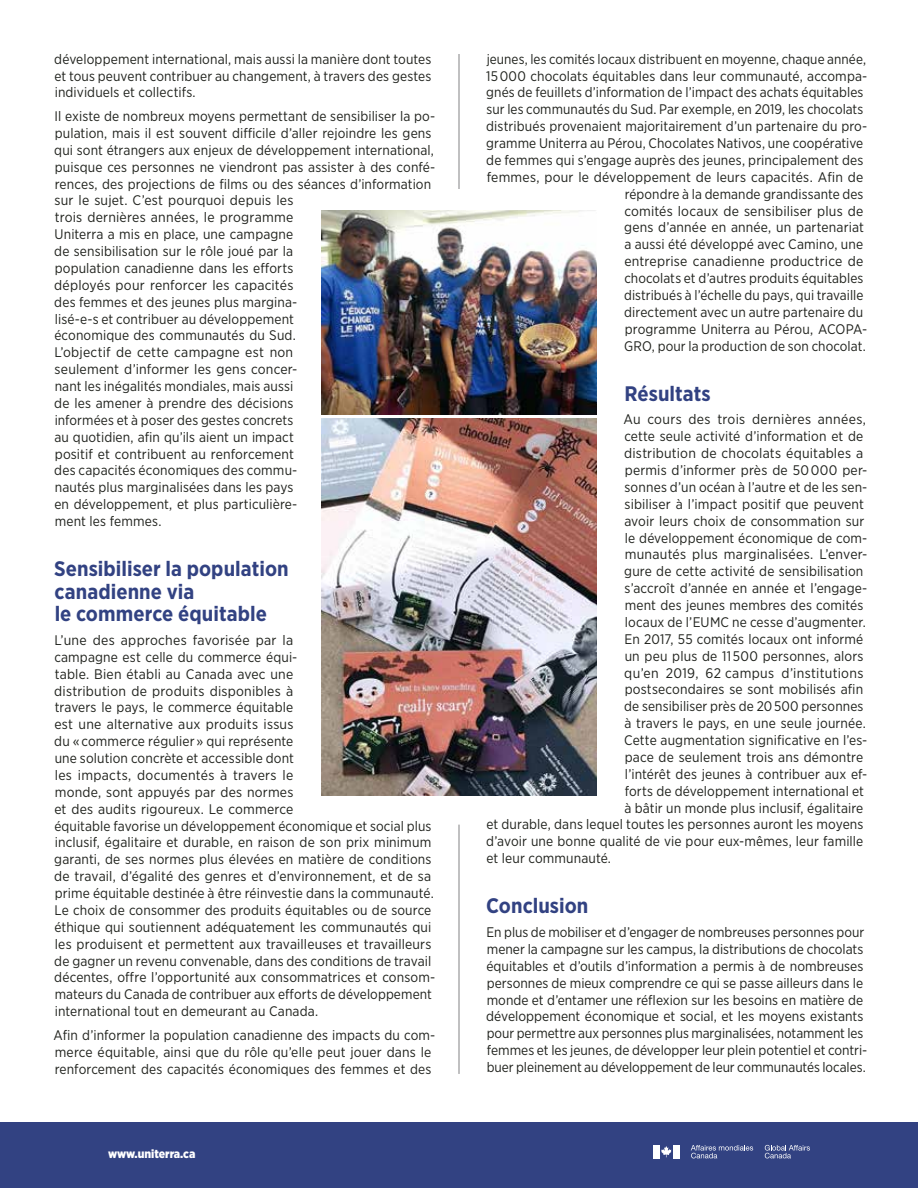
<style>
.page{position:relative;width:918px;height:1188px;background:#fff}
.page>*{position:absolute;margin:0;border:0;box-sizing:border-box;transform-origin:0 0}
.t1{font:700 21px/22.5px "Gotham Narrow";color:#324282}
.t2{font:13.8px/16.8px "Gotham Narrow";letter-spacing:.01em;color:#20221d}
.t3{font:900 12px "Gotham Narrow";color:#fff}
</style>
<div class="page">
<div style="left:0;top:1122px;width:918px;height:66px;background:#324282"></div>
<svg style="left:661px;top:1146px;width:10px;height:11px"></svg>
<div style="left:653px;top:1145px;width:7px;height:13px;background:#fff"></div>
<div style="left:673px;top:1145px;width:7px;height:13px;background:#fff"></div>
<svg style="left:691px;top:1145px;width:62px;height:13px"></svg>
<svg style="left:765px;top:1145px;width:45px;height:13px"></svg>
<img style="left:321px;top:419px;width:276px;height:376px">
<img style="left:321px;top:210px;width:276px;height:204px">
<hr style="left:459px;top:825px;width:1px;height:249px;background:#838384">
<hr style="left:459px;top:54px;width:1px;height:135px;background:#838384">
<p class="t2" style="left:54px;top:50px;width:379px;text-align:justify">développement international, mais aussi la manière dont toutes et tous peuvent contribuer au changement, à travers des gestes individuels et collectifs.</p>
<p class="t2" style="left:54px;top:108px;width:383px">Il existe de nombreux moyens permettant de sensibiliser la po&shy;pulation, mais il est souvent difficile d’aller rejoindre les gens qui sont étrangers aux enjeux de développement international, puisque ces personnes ne viendront pas assister à des confé&shy;rences, des projections de films ou des séances d’information sur le sujet. C’est pourquoi depuis les<br>trois dernières années, le programme<br>Uniterra a mis en place, une campagne<br>de sensibilisation sur le rôle joué par la<br>population canadienne dans les efforts<br>déployés pour renforcer les capacités<br>des femmes et des jeunes plus margina-<br>lisé-e-s et contribuer au développement<br>économique des communautés du Sud.<br>L’objectif de cette campagne est non<br>seulement d’informer les gens concer-<br>nant les inégalités mondiales, mais aussi<br>de les amener à prendre des décisions<br>informées et à poser des gestes concrets<br>au quotidien, afin qu’ils aient un impact<br>positif et contribuent au renforcement<br>des capacités économiques des commu-<br>nautés plus marginalisées dans les pays<br>en développement, et plus particulière-<br>ment les femmes.</p>
<h1 class="t1" style="left:54px;top:558px;width:236px">Sensibiliser la population canadienne via<br>le commerce équitable</h1>
<p class="t2" style="left:54px;top:631px;width:383px">L’une des approches favorisée par la<br>campagne est celle du commerce équi-<br>table. Bien établi au Canada avec une<br>distribution de produits disponibles à<br>travers le pays, le commerce équitable<br>est une alternative aux produits issus<br>du « commerce régulier » qui représente<br>une solution concrète et accessible dont<br>les impacts, documentés à travers le<br>monde, sont appuyés par des normes<br>et des audits rigoureux. Le commerce<br>équitable favorise un développement économique et social plus inclusif, égalitaire et durable, en raison de son prix minimum garanti, de ses normes plus élevées en matière de conditions de travail, d’égalité des genres et d’environnement, et de sa prime équitable destinée à être réinvestie dans la communauté.<br>Le choix de consommer des produits équitables ou de source éthique qui soutiennent adéquatement les communautés qui les produisent et permettent aux travailleuses et travailleurs de gagner un revenu convenable, dans des conditions de travail décentes, offre l’opportunité aux consommatrices et consom&shy;mateurs du Canada de contribuer aux efforts de développement international tout en demeurant au Canada.</p>
<p class="t2" style="left:53px;top:1026px;width:384px">Afin d’informer la population canadienne des impacts du com&shy;merce équitable, ainsi que du rôle qu’elle peut jouer dans le renforcement des capacités économiques des femmes et des</p>
<p class="t3" style="left:108px;top:1146px;width:89px">www.uniterra.ca</p>
<p class="t2" style="left:487px;top:50px;width:381px">jeunes, les comités locaux distribuent en moyenne, chaque année,</p>
<p class="t2" style="left:486px;top:67px;width:383px">15 000 chocolats équitables dans leur communauté, accompa-</p>
<p class="t2" style="left:486px;top:84px;width:379px">gnés de feuillets d’information de l’impact des achats équitables</p>
<p class="t2" style="left:487px;top:101px;width:378px">sur les communautés du Sud. Par exemple, en 2019, les chocolats</p>
<p class="t2" style="left:486px;top:118px;width:383px">distribués provenaient majoritairement d’un partenaire du pro-</p>
<p class="t2" style="left:486px;top:135px;width:379px">gramme Uniterra au Pérou, Chocolates Nativos, une coopérative</p>
<p class="t2" style="left:486px;top:151px;width:379px">de femmes qui s’engage auprès des jeunes, principalement des</p>
<p class="t2" style="left:487px;top:168px;width:378px">femmes, pour le développement de leurs capacités. Afin de</p>
<p class="t2" style="left:625px;top:185px;width:240px">répondre à la demande grandissante des</p>
<p class="t2" style="left:624px;top:202px;width:240px">comités locaux de sensibiliser plus de</p>
<p class="t2" style="left:624px;top:219px;width:241px">gens d’année en année, un partenariat</p>
<p class="t2" style="left:624px;top:236px;width:240px">a aussi été développé avec Camino, une</p>
<p class="t2" style="left:624px;top:253px;width:240px">entreprise canadienne productrice de</p>
<p class="t2" style="left:624px;top:270px;width:241px">chocolats et d’autres produits équitables</p>
<p class="t2" style="left:624px;top:286px;width:241px">distribués à l’échelle du pays, qui travaille</p>
<p class="t2" style="left:624px;top:303px;width:241px">directement avec un autre partenaire du</p>
<p class="t2" style="left:625px;top:320px;width:244px">programme Uniterra au Pérou, ACOPA-</p>
<p class="t2" style="left:624px;top:337px;width:243px">GRO, pour la production de son chocolat.</p>
<h1 class="t1" style="left:625px;top:382px;width:88px">Résultats</h1>
<p class="t2" style="left:623px;top:411px;width:244px">Au cours des trois dernières années,</p>
<p class="t2" style="left:624px;top:428px;width:240px">cette seule activité d’information et de</p>
<p class="t2" style="left:624px;top:445px;width:240px">distribution de chocolats équitables a</p>
<p class="t2" style="left:625px;top:462px;width:244px">permis d’informer près de 50 000 per-</p>
<p class="t2" style="left:625px;top:478px;width:244px">sonnes d’un océan à l’autre et de les sen-</p>
<p class="t2" style="left:625px;top:495px;width:241px">sibiliser à l’impact positif que peuvent</p>
<p class="t2" style="left:624px;top:512px;width:241px">avoir leurs choix de consommation sur</p>
<p class="t2" style="left:625px;top:529px;width:244px">le développement économique de com-</p>
<p class="t2" style="left:625px;top:546px;width:244px">munautés plus marginalisées. L’enver-</p>
<p class="t2" style="left:624px;top:563px;width:240px">gure de cette activité de sensibilisation</p>
<p class="t2" style="left:625px;top:580px;width:244px">s’accroît d’année en année et l’engage-</p>
<p class="t2" style="left:625px;top:597px;width:240px">ment des jeunes membres des comités</p>
<p class="t2" style="left:625px;top:613px;width:242px">locaux de l’EUMC ne cesse d’augmenter.</p>
<p class="t2" style="left:625px;top:630px;width:240px">En 2017, 55 comités locaux ont informé</p>
<p class="t2" style="left:625px;top:647px;width:240px">un peu plus de 11 500 personnes, alors</p>
<p class="t2" style="left:624px;top:664px;width:241px">qu’en 2019, 62 campus d’institutions</p>
<p class="t2" style="left:625px;top:681px;width:240px">postsecondaires se sont mobilisés afin</p>
<p class="t2" style="left:624px;top:698px;width:241px">de sensibiliser près de 20 500 personnes</p>
<p class="t2" style="left:624px;top:715px;width:243px">à travers le pays, en une seule journée.</p>
<p class="t2" style="left:624px;top:732px;width:245px">Cette augmentation significative en l’es-</p>
<p class="t2" style="left:625px;top:748px;width:240px">pace de seulement trois ans démontre</p>
<p class="t2" style="left:625px;top:765px;width:244px">l’intérêt des jeunes à contribuer aux ef-</p>
<p class="t2" style="left:625px;top:782px;width:241px">forts de développement international et</p>
<p class="t2" style="left:624px;top:799px;width:240px">à bâtir un monde plus inclusif, égalitaire</p>
<p class="t2" style="left:486px;top:816px;width:379px">et durable, dans lequel toutes les personnes auront les moyens</p>
<p class="t2" style="left:486px;top:833px;width:378px">d’avoir une bonne qualité de vie pour eux-mêmes, leur famille</p>
<p class="t2" style="left:486px;top:850px;width:126px">et leur communauté.</p>
<h1 class="t1" style="left:486px;top:895px;width:104px">Conclusion</h1>
<p class="t2" style="left:486px;top:924px;width:383px">En plus de mobiliser et d’engager de nombreuses personnes pour mener la campagne sur les campus, la distributions de chocolats équitables et d’outils d’information a permis à de nombreuses personnes de mieux comprendre ce qui se passe ailleurs dans le monde et d’entamer une réflexion sur les besoins en matière de développement économique et social, et les moyens existants pour permettre aux personnes plus marginalisées, notamment les femmes et les jeunes, de développer leur plein potentiel et contri&shy;buer pleinement au développement de leur communautés locales.</p>
</div>
